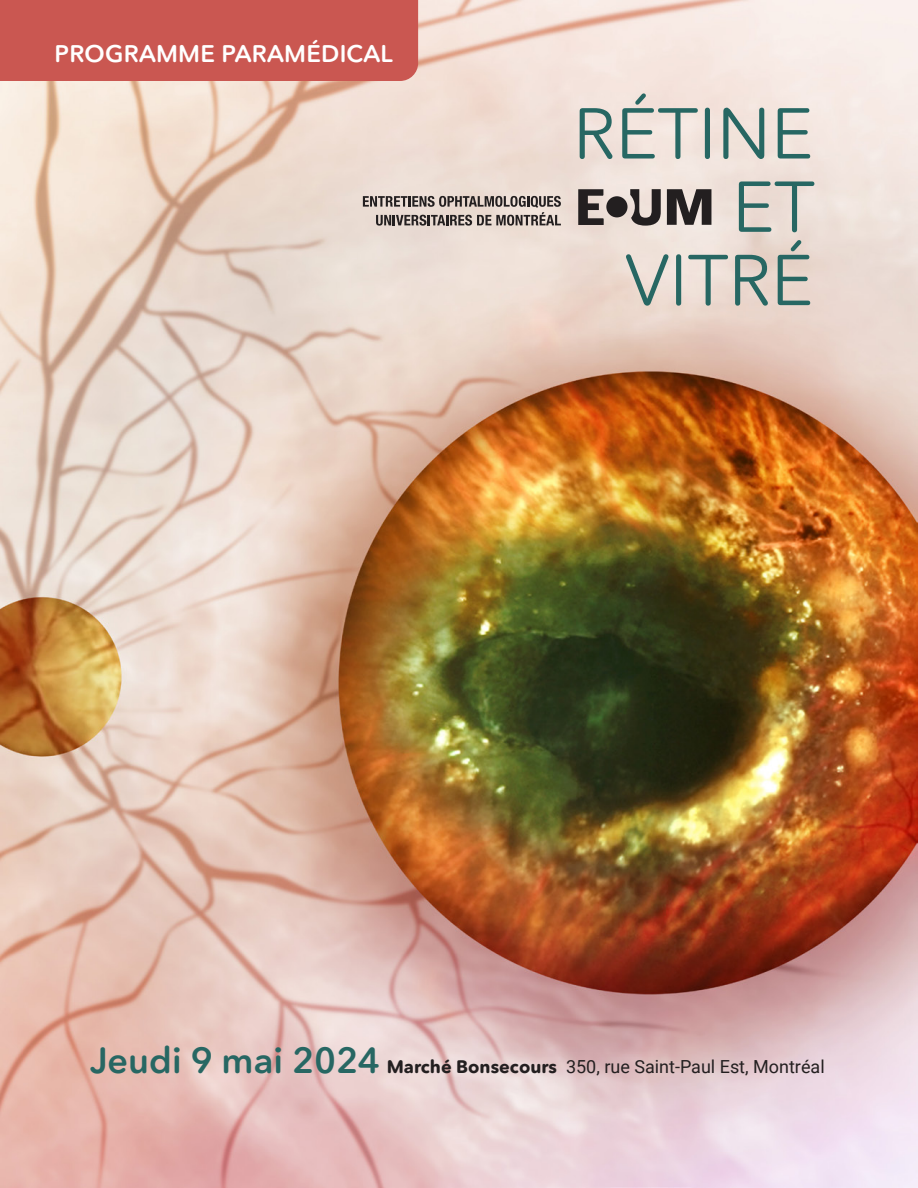
<style>
.page{position:relative;width:918px;height:1188px;background:#fff}
.page>*{position:absolute;margin:0;border:0;box-sizing:border-box;transform-origin:0 0}
.t1{font:71.1px/73.3px "Avenir Next Rounded Std";color:#276763;text-align:right}
.t2{font:600 36px "Avenir Next Rounded Std";color:#276763}
.t3{font:600 23.85px "Avenir Next Rounded Std";letter-spacing:.01em;color:#fff}
.t4{font:18px "Roboto";color:#231f20}
.t5{font:700 18px "Avenir Next Rounded Std";color:#231f20}
</style>
<div class="page">
<img style="left:0;top:0;width:918px;height:1188px">
<svg style="left:667px;top:189px;width:44px;height:36px;background:#585251"></svg>
<svg style="left:630px;top:189px;width:31px;height:37px"></svg>
<svg style="left:578px;top:189px;width:26px;height:36px"></svg>
<div style="left:606px;top:196px;width:22px;height:21px;background:#231f20;border-radius:50%"></div>
<svg style="left:363px;top:196px;width:198px;height:30px;background:#a29792"></svg>
<div style="left:0;top:0;width:418px;height:81px;background:#ca5751"></div>
<p class="t3" style="left:55px;top:39px;width:340px">PROGRAMME PARAMÉDICAL</p>
<p class="t1" style="left:573px;top:97px;width:243px">RÉTINE<br>ET</p>
<p class="t1" style="left:625px;top:244px;width:189px">VITRÉ</p>
<p class="t2" style="left:90px;top:1039px;width:292px">Jeudi 9 mai 2024</p>
<p class="t5" style="left:387px;top:1056px;width:172px">Marché Bonsecours</p>
<p class="t4" style="left:566px;top:1054px;width:260px">350, rue Saint-Paul Est, Montréal</p>
</div>
